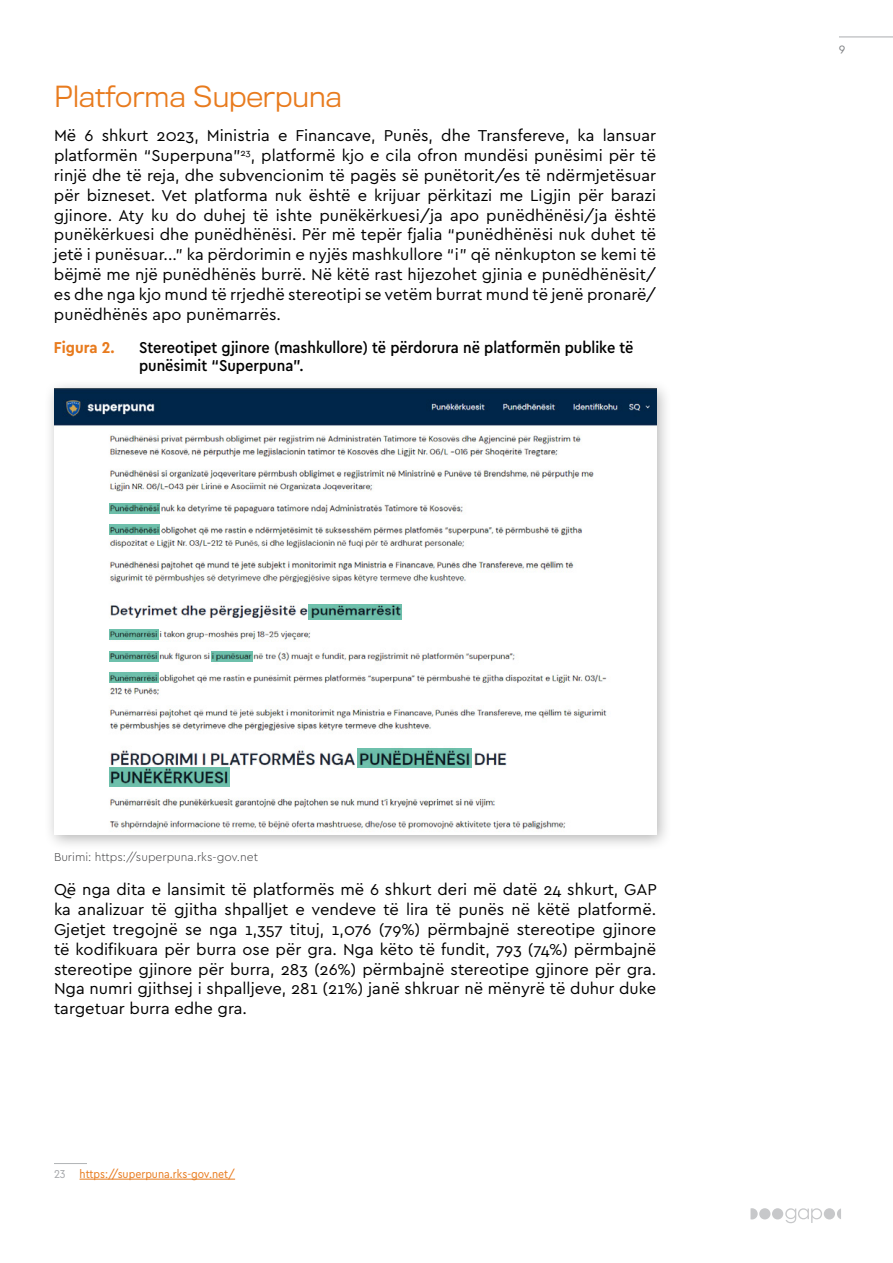
<style>
.page{position:relative;width:893px;height:1263px;background:#fff}
.page>*{position:absolute;margin:0;border:0;box-sizing:border-box;transform-origin:0 0}
.t1{font:300 27px "Titling Gothic FB Normal";color:#e87b1e}
.t2{font:16.5px/19.8px "Cera PRO";color:#000;text-align:justify}
.t3{font:500 16.5px/18px "Cera Compact Pro";color:#000}
.t4{font:700 16.5px "Cera Compact Pro";color:#e87b1e}
.t5{font:300 12px "Cera PRO";color:#414042}
.t6{font:12px "Cera Compact Pro";color:#e87b1e}
.t7{font:12px "Cera PRO";color:#808285}
.s1{color:#a7a9ac}
</style>
<div class="page">
<div style="left:772px;top:1208px;width:11px;height:11px;background:#c7c8ca;border-radius:50%"></div>
<div style="left:759px;top:1208px;width:11px;height:11px;background:#c7c8ca;border-radius:50%"></div>
<div style="left:824px;top:1208px;width:11px;height:11px;background:#c7c8ca;border-radius:50%"></div>
<svg style="left:785px;top:1208px;width:37px;height:15px"></svg>
<svg style="left:750px;top:1208px;width:8px;height:11px"></svg>
<svg style="left:837px;top:1208px;width:4px;height:11px"></svg>
<hr style="left:839px;top:36px;width:54px;height:2px;background:#c7c8ca">
<div style="left:44px;top:379px;width:629px;height:472px;background:#000;opacity:.3"></div>
<img style="left:54px;top:389px;width:602px;height:445px">
<svg style="left:109px;top:503px;width:51px;height:11px"></svg>
<svg style="left:109px;top:524px;width:51px;height:11px"></svg>
<svg style="left:109px;top:628px;width:50px;height:11px"></svg>
<svg style="left:109px;top:651px;width:50px;height:11px"></svg>
<svg style="left:211px;top:651px;width:42px;height:11px"></svg>
<svg style="left:109px;top:672px;width:50px;height:11px"></svg>
<svg style="left:309px;top:604px;width:93px;height:15px"></svg>
<svg style="left:357px;top:748px;width:114px;height:19px;fill:#68b8a4"></svg>
<svg style="left:109px;top:767px;width:121px;height:20px;fill:#6abba6"></svg>
<hr style="left:54px;top:1163px;width:33px;height:1px;background:#b1b4b6">
<hr style="left:80px;top:1179px;width:155px;height:1px;background:#e87b1e">
<h1 class="t1" style="left:54px;top:80px;width:289px">Platforma Superpuna</h1>
<p class="t2" style="left:54px;top:125px;width:604px">Më 6 shkurt 2023, Ministria e Financave, Punës, dhe Transfereve, ka lansuar platformën “Superpuna”<sup>23</sup>, platformë kjo e cila ofron mundësi punësimi për të rinjë dhe të reja, dhe subvencionim të pagës së punëtorit/es të ndërmjetësuar për bizneset. Vet platforma nuk është e krijuar përkitazi me Ligjin për barazi gjinore. Aty ku do duhej të ishte punëkërkuesi/ja apo punëdhënësi/ja është punëkërkuesi dhe punëdhënësi. Për më tepër fjalia “punëdhënësi nuk duhet të jetë i punësuar...” ka përdorimin e nyjës mashkullore “i” që nënkupton se kemi të bëjmë me një punëdhënës burrë. Në këtë rast hijezohet gjinia e punëdhënësit/ es dhe nga kjo mund të rrjedhë stereotipi se vetëm burrat mund të jenë pronarë/ punëdhënës apo punëmarrës.</p>
<p class="t4" style="left:54px;top:336px;width:62px">Figura 2.</p>
<p class="t3" style="left:139px;top:337px;width:496px">Stereotipet gjinore (mashkullore) të përdorura në platformën publike të punësimit “Superpuna”.</p>
<p class="t7" style="left:839px;top:40px;width:8px">9</p>
<p class="t5" style="left:54px;top:848px;width:206px">Burimi: https://superpuna.rks-gov.net</p>
<p class="t2" style="left:54px;top:879px;width:604px">Që nga dita e lansimit të platformës më 6 shkurt deri më datë 24 shkurt, GAP ka analizuar të gjitha shpalljet e vendeve të lira të punës në këtë platformë.<br>Gjetjet tregojnë se nga 1,357 tituj, 1,076 (79%) përmbajnë stereotipe gjinore të kodifikuara për burra ose për gra. Nga këto të fundit, 793 (74%) përmbajnë stereotipe gjinore për burra, 283 (26%) përmbajnë stereotipe gjinore për gra.<br>Nga numri gjithsej i shpalljeve, 281 (21%) janë shkruar në mënyrë të duhur duke targetuar burra edhe gra.</p>
<p class="t6" style="left:54px;top:1166px;width:183px"><span class="s1">23</span> https://superpuna.rks-gov.net/</p>
</div>
